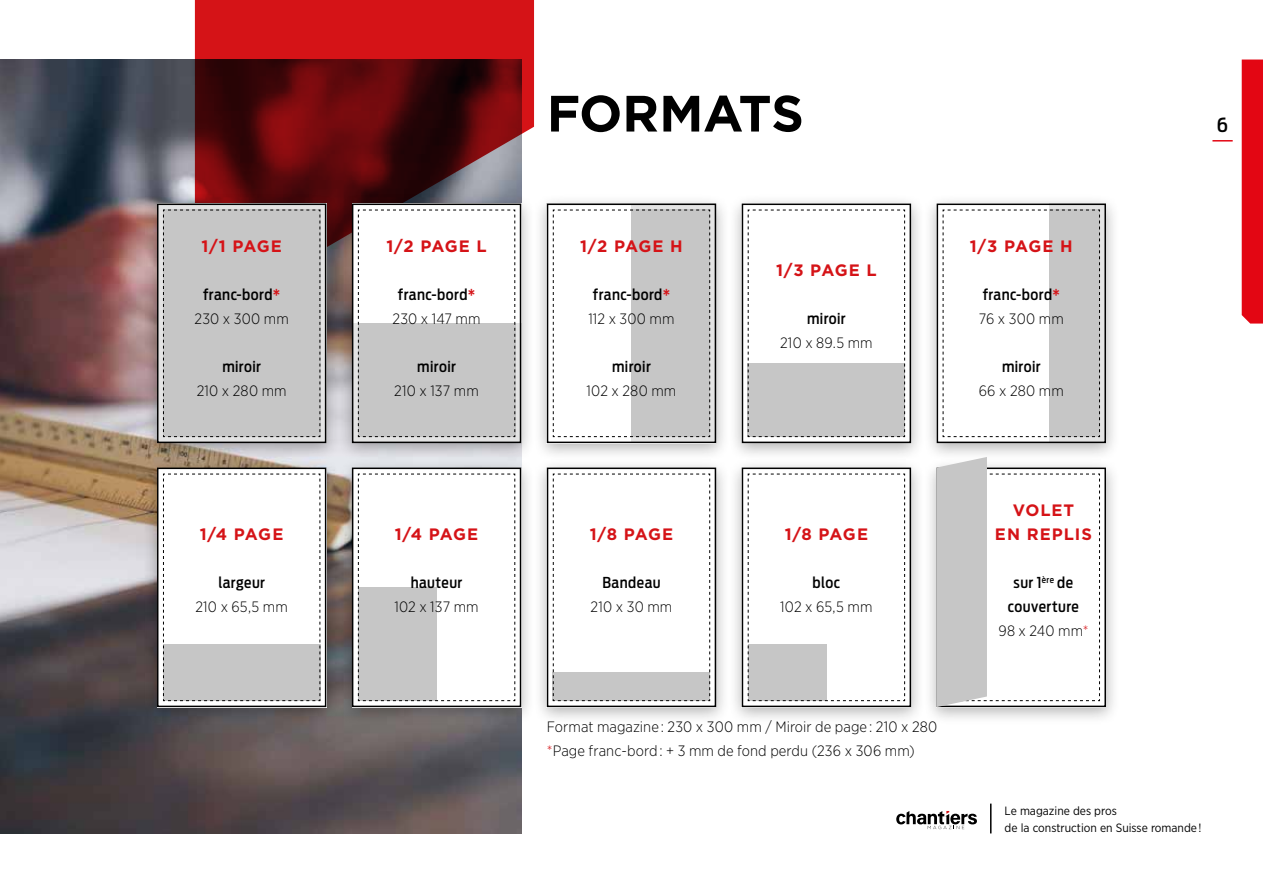
<style>
.page{position:relative;width:1263px;height:893px;background:#fff}
.page>*{position:absolute;margin:0;border:0;box-sizing:border-box;transform-origin:0 0}
.t1{font:700 51px "Gotham";letter-spacing:-.01em;color:#000}
.t2{font:500 19.5px "Antenna Cond";color:#000}
.t3{font:700 16.5px "Gotham";letter-spacing:.02em;color:#d51317}
.t4{font:700 16.5px/24px "Gotham";letter-spacing:.06em;color:#d51317;text-align:center}
.t5{font:300 15px/24px "Gotham Narrow";letter-spacing:.005em;color:#000}
.t6{font:500 15px/24px "Antenna Cond";letter-spacing:.03em;color:#000;text-align:center}
.t7{font:12px/16.5px "Gotham Narrow";color:#000}
.s1{color:#d51317}
</style>
<div class="page">
<img style="left:0;top:60px;width:521px;height:773px">
<svg style="left:195px;top:0;width:339px;height:193px"></svg>
<div style="left:922px;top:458px;width:198px;height:268px;background:#000;opacity:.3"></div>
<div style="left:532px;top:458px;width:198px;height:268px;background:#000;opacity:.3"></div>
<div style="left:547px;top:468px;width:169px;height:239px;background:#fff"></div>
<div style="left:727px;top:458px;width:198px;height:268px;background:#000;opacity:.3"></div>
<div style="left:143px;top:458px;width:197px;height:268px;background:#000;opacity:.3"></div>
<div style="left:338px;top:458px;width:197px;height:268px;background:#000;opacity:.3"></div>
<div style="left:143px;top:193px;width:197px;height:268px;background:#000;opacity:.3"></div>
<div style="left:157px;top:204px;width:169px;height:239px;background:#e3e3e3"></div>
<div style="left:532px;top:193px;width:198px;height:268px;background:#000;opacity:.3"></div>
<div style="left:338px;top:193px;width:197px;height:268px;background:#000;opacity:.3"></div>
<div style="left:352px;top:204px;width:169px;height:239px;background:#fff"></div>
<div style="left:922px;top:193px;width:198px;height:268px;background:#000;opacity:.3"></div>
<div style="left:936px;top:204px;width:170px;height:239px;background:#fff"></div>
<div style="left:727px;top:193px;width:198px;height:268px;background:#000;opacity:.3"></div>
<div style="left:742px;top:204px;width:169px;height:239px;background:#fff"></div>
<div style="left:352px;top:468px;width:169px;height:239px;background:linear-gradient(to right,#fff,#fff)"></div>
<div style="left:157px;top:468px;width:169px;height:239px;background:#fff"></div>
<div style="left:742px;top:468px;width:169px;height:239px;background:#fff"></div>
<div style="left:547px;top:204px;width:169px;height:240px;background:#fff"></div>
<svg style="left:355px;top:323px;width:163px;height:117px"></svg>
<div style="left:631px;top:204px;width:85px;height:239px;background:linear-gradient(to right,#e3e3e3,#e3e3e3)"></div>
<div style="left:1049px;top:204px;width:57px;height:239px;background:#e3e3e3"></div>
<div style="left:936px;top:204px;width:170px;height:239px;border:2px solid #000"></div>
<div style="left:742px;top:204px;width:169px;height:239px;border:2px solid #000"></div>
<div style="left:547px;top:468px;width:169px;height:239px;border:2px solid #000"></div>
<div style="left:352px;top:204px;width:169px;height:239px;border:2px solid #000"></div>
<div style="left:742px;top:468px;width:169px;height:239px;border:2px solid #000"></div>
<div style="left:547px;top:204px;width:169px;height:239px;border:2px solid #000"></div>
<div style="left:157px;top:468px;width:169px;height:239px;border:2px solid #000"></div>
<div style="left:157px;top:204px;width:169px;height:239px;border:2px solid #000"></div>
<div style="left:352px;top:468px;width:169px;height:239px;border:2px solid #000"></div>
<svg style="left:942px;top:209px;width:158px;height:228px"></svg>
<svg style="left:747px;top:209px;width:158px;height:228px"></svg>
<svg style="left:552px;top:473px;width:158px;height:228px"></svg>
<svg style="left:358px;top:209px;width:157px;height:228px"></svg>
<svg style="left:747px;top:473px;width:158px;height:228px"></svg>
<svg style="left:552px;top:209px;width:158px;height:228px"></svg>
<svg style="left:163px;top:473px;width:158px;height:228px"></svg>
<div style="left:163px;top:209px;width:158px;height:228px;background:#c6c6c6"></div>
<svg style="left:358px;top:473px;width:157px;height:228px"></svg>
<svg style="left:936px;top:457px;width:164px;height:250px"></svg>
<svg style="left:896px;top:811px;width:81px;height:18px"></svg>
<svg style="left:990px;top:804px;width:1px;height:29px"></svg>
<div style="left:1242px;top:60px;width:21px;height:264px;background:#e30613"></div>
<hr style="left:1212px;top:140px;width:21px;height:2px;background:#e30613">
<p class="t3" style="left:201px;top:235px;width:82px">1/1 PAGE</p>
<p class="t6" style="left:203px;top:282px;width:79px">franc-bord<span class="s1">*</span></p>
<p class="t5" style="left:195px;top:306px;width:96px">230 x 300 mm</p>
<p class="t6" style="left:222px;top:354px;width:40px">miroir</p>
<p class="t5" style="left:197px;top:378px;width:91px">210 x 280 mm</p>
<p class="t3" style="left:200px;top:523px;width:85px">1/4 PAGE</p>
<p class="t6" style="left:218px;top:570px;width:48px">largeur</p>
<p class="t5" style="left:195px;top:594px;width:94px">210 x 65,5 mm</p>
<p class="t3" style="left:386px;top:235px;width:102px">1/2 PAGE L</p>
<p class="t6" style="left:398px;top:282px;width:79px">franc-bord<span class="s1">*</span></p>
<p class="t5" style="left:393px;top:306px;width:90px">230 x 147 mm</p>
<p class="t6" style="left:417px;top:354px;width:40px">miroir</p>
<p class="t5" style="left:394px;top:378px;width:86px">210 x 137 mm</p>
<p class="t3" style="left:395px;top:523px;width:85px">1/4 PAGE</p>
<p class="t6" style="left:411px;top:570px;width:53px">hauteur</p>
<p class="t5" style="left:394px;top:594px;width:86px">102 x 137 mm</p>
<h1 class="t1" style="left:547px;top:80px;width:259px">FORMATS</h1>
<p class="t3" style="left:580px;top:235px;width:104px">1/2 PAGE H</p>
<p class="t6" style="left:593px;top:282px;width:79px">franc-bord<span class="s1">*</span></p>
<p class="t5" style="left:588px;top:306px;width:88px">112 x 300 mm</p>
<p class="t6" style="left:612px;top:354px;width:40px">miroir</p>
<p class="t5" style="left:587px;top:378px;width:91px">102 x 280 mm</p>
<p class="t3" style="left:776px;top:259px;width:102px">1/3 PAGE L</p>
<p class="t6" style="left:807px;top:306px;width:40px">miroir</p>
<p class="t5" style="left:780px;top:330px;width:94px">210 x 89.5 mm</p>
<p class="t3" style="left:970px;top:235px;width:104px">1/3 PAGE H</p>
<p class="t6" style="left:983px;top:282px;width:79px">franc-bord<span class="s1">*</span></p>
<p class="t5" style="left:979px;top:306px;width:87px">76 x 300 mm</p>
<p class="t6" style="left:1002px;top:354px;width:40px">miroir</p>
<p class="t5" style="left:979px;top:378px;width:87px">66 x 280 mm</p>
<h2 class="t2" style="left:1217px;top:113px;width:13px">6</h2>
<p class="t3" style="left:590px;top:523px;width:85px">1/8 PAGE</p>
<p class="t6" style="left:602px;top:570px;width:60px">Bandeau</p>
<p class="t5" style="left:591px;top:594px;width:83px">210 x 30 mm</p>
<p class="t3" style="left:785px;top:523px;width:85px">1/8 PAGE</p>
<p class="t6" style="left:812px;top:570px;width:29px">bloc</p>
<p class="t5" style="left:780px;top:594px;width:94px">102 x 65,5 mm</p>
<p class="t5" style="left:547px;top:714px;width:392px">Format magazine : 230 x 300 mm / Miroir de page : 210 x 280 <span class="s1">*</span>Page franc-bord : + 3 mm de fond perdu (236 x 306 mm)</p>
<p class="t4" style="left:995px;top:498px;width:98px">VOLET<br>EN REPLIS</p>
<p class="t6" style="left:1008px;top:570px;width:73px">sur 1<sup>ère</sup> de couverture</p>
<p class="t5" style="left:998px;top:618px;width:92px">98 x 240 mm<span class="s1">*</span></p>
<p class="t7" style="left:1005px;top:802px;width:198px">Le magazine des pros<br>de la construction en Suisse romande !</p>
</div>
